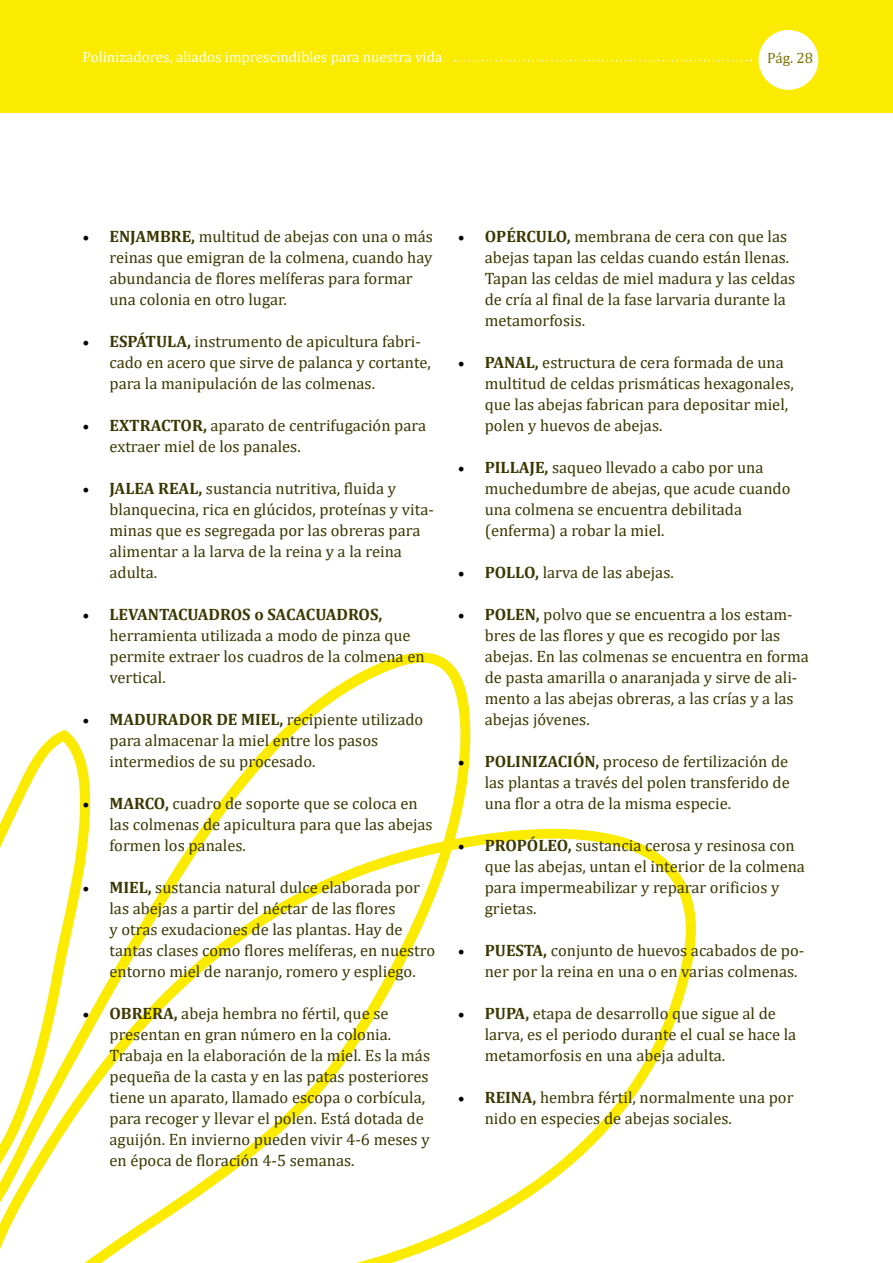
<style>
.page{position:relative;width:893px;height:1263px;background:#fff}
.page>*{position:absolute;margin:0;border:0;box-sizing:border-box;transform-origin:0 0}
.t1{font:16.5px/21px "Cambria";color:#3b3700}
.t2{font:15px "Cambria";color:#fff}
.t3{font:15px "Cambria";color:#7a7200}
.s1{font-family:"Minion Pro";font-size:18px;color:#000}
.s2{font-weight:700}
</style>
<div class="page">
<div style="left:0;top:0;width:893px;height:112px;background:#faeb00"></div>
<div style="left:758px;top:30px;width:60px;height:60px;background:#fff;border-radius:50%"></div>
<svg style="left:455px;top:60px;width:296px;height:1px"></svg>
<svg style="left:0;top:652px;width:696px;height:611px"></svg>
<p class="t2" style="left:82px;top:48px;width:361px">Polinizadores, aliados imprescindibles para nuestra vida</p>
<p class="t3" style="left:767px;top:49px;width:47px">Pág. 28</p>
<p class="t1" style="left:110px;top:226px;width:325px;text-indent:-27px"><span class="s1">•</span> <span class="s2">ENJAMBRE,</span> multitud de abejas con una o más reinas que emigran de la colmena, cuando hay abundancia de flores melíferas para formar una colonia en otro lugar.</p>
<p class="t1" style="left:110px;top:331px;width:323px;text-indent:-27px"><span class="s1">•</span> <span class="s2">ESPÁTULA,</span> instrumento de apicultura fabri&shy;cado en acero que sirve de palanca y cortante, para la manipulación de las colmenas.</p>
<p class="t1" style="left:110px;top:415px;width:318px;text-indent:-27px"><span class="s1">•</span> <span class="s2">EXTRACTOR,</span> aparato de centrifugación para extraer miel de los panales.</p>
<p class="t1" style="left:110px;top:478px;width:326px;text-indent:-27px"><span class="s1">•</span> <span class="s2">JALEA REAL,</span> sustancia nutritiva, fluida y blanquecina, rica en glúcidos, proteínas y vita&shy;minas que es segregada por las obreras para alimentar a la larva de la reina y a la reina adulta.</p>
<p class="t1" style="left:110px;top:604px;width:317px;text-indent:-27px"><span class="s1">•</span> <span class="s2">LEVANTACUADROS o SACACUADROS, </span>herramienta utilizada a modo de pinza que permite extraer los cuadros de la colmena en vertical.</p>
<p class="t1" style="left:110px;top:709px;width:315px;text-indent:-27px"><span class="s1">•</span> <span class="s2">MADURADOR DE MIEL,</span> recipiente utilizado para almacenar la miel entre los pasos intermedios de su procesado.</p>
<p class="t1" style="left:110px;top:793px;width:325px;text-indent:-27px"><span class="s1">•</span> <span class="s2">MARCO,</span> cuadro de soporte que se coloca en las colmenas de apicultura para que las abejas formen los panales.</p>
<p class="t1" style="left:110px;top:877px;width:327px;text-indent:-27px"><span class="s1">•</span> <span class="s2">MIEL,</span> sustancia natural dulce elaborada por las abejas a partir del néctar de las flores<br>y otras exudaciones de las plantas. Hay de tantas clases como flores melíferas, en nuestro entorno miel de naranjo, romero y espliego.</p>
<p class="t1" style="left:110px;top:1003px;width:322px;text-indent:-27px"><span class="s1">•</span> <span class="s2">OBRERA,</span> abeja hembra no fértil, que se presentan en gran número en la colonia.<br>Trabaja en la elaboración de la miel. Es la más pequeña de la casta y en las patas posteriores tiene un aparato, llamado escopa o corbícula, para recoger y llevar el polen. Está dotada de aguijón. En invierno pueden vivir 4-6 meses y en época de floración 4-5 semanas.</p>
<p class="t1" style="left:485px;top:226px;width:312px;text-indent:-27px"><span class="s1">•</span> <span class="s2">OPÉRCULO,</span> membrana de cera con que las abejas tapan las celdas cuando están llenas.<br>Tapan las celdas de miel madura y las celdas de cría al final de la fase larvaria durante la metamorfosis.</p>
<p class="t1" style="left:485px;top:352px;width:311px;text-indent:-27px"><span class="s1">•</span> <span class="s2">PANAL,</span> estructura de cera formada de una multitud de celdas prismáticas hexagonales, que las abejas fabrican para depositar miel, polen y huevos de abejas.</p>
<p class="t1" style="left:485px;top:457px;width:307px;text-indent:-27px"><span class="s1">•</span> <span class="s2">PILLAJE,</span> saqueo llevado a cabo por una muchedumbre de abejas, que acude cuando una colmena se encuentra debilitada (enferma) a robar la miel.</p>
<p class="t1" style="left:458px;top:562px;width:218px"><span class="s1">•</span> <span class="s2">POLLO,</span> larva de las abejas.</p>
<p class="t1" style="left:485px;top:604px;width:326px;text-indent:-27px"><span class="s1">•</span> <span class="s2">POLEN,</span> polvo que se encuentra a los estam&shy;bres de las flores y que es recogido por las abejas. En las colmenas se encuentra en forma de pasta amarilla o anaranjada y sirve de ali&shy;mento a las abejas obreras, a las crías y a las abejas jóvenes.</p>
<p class="t1" style="left:485px;top:751px;width:306px;text-align:justify;text-indent:-27px"><span class="s1">•</span> <span class="s2">POLINIZACIÓN,</span> proceso de fertilización de las plantas a través del polen transferido de una flor a otra de la misma especie.</p>
<p class="t1" style="left:485px;top:835px;width:322px;text-indent:-27px"><span class="s1">•</span> <span class="s2">PROPÓLEO,</span> sustancia cerosa y resinosa con que las abejas, untan el interior de la colmena para impermeabilizar y reparar orificios y grietas.</p>
<p class="t1" style="left:485px;top:940px;width:321px;text-indent:-27px"><span class="s1">•</span> <span class="s2">PUESTA,</span> conjunto de huevos acabados de po&shy;ner por la reina en una o en varias colmenas.</p>
<p class="t1" style="left:485px;top:1003px;width:313px;text-indent:-27px"><span class="s1">•</span> <span class="s2">PUPA,</span> etapa de desarrollo que sigue al de larva, es el periodo durante el cual se hace la metamorfosis en una abeja adulta.</p>
<p class="t1" style="left:485px;top:1087px;width:310px;text-indent:-27px"><span class="s1">•</span> <span class="s2">REINA,</span> hembra fértil, normalmente una por nido en especies de abejas sociales.</p>
</div>
